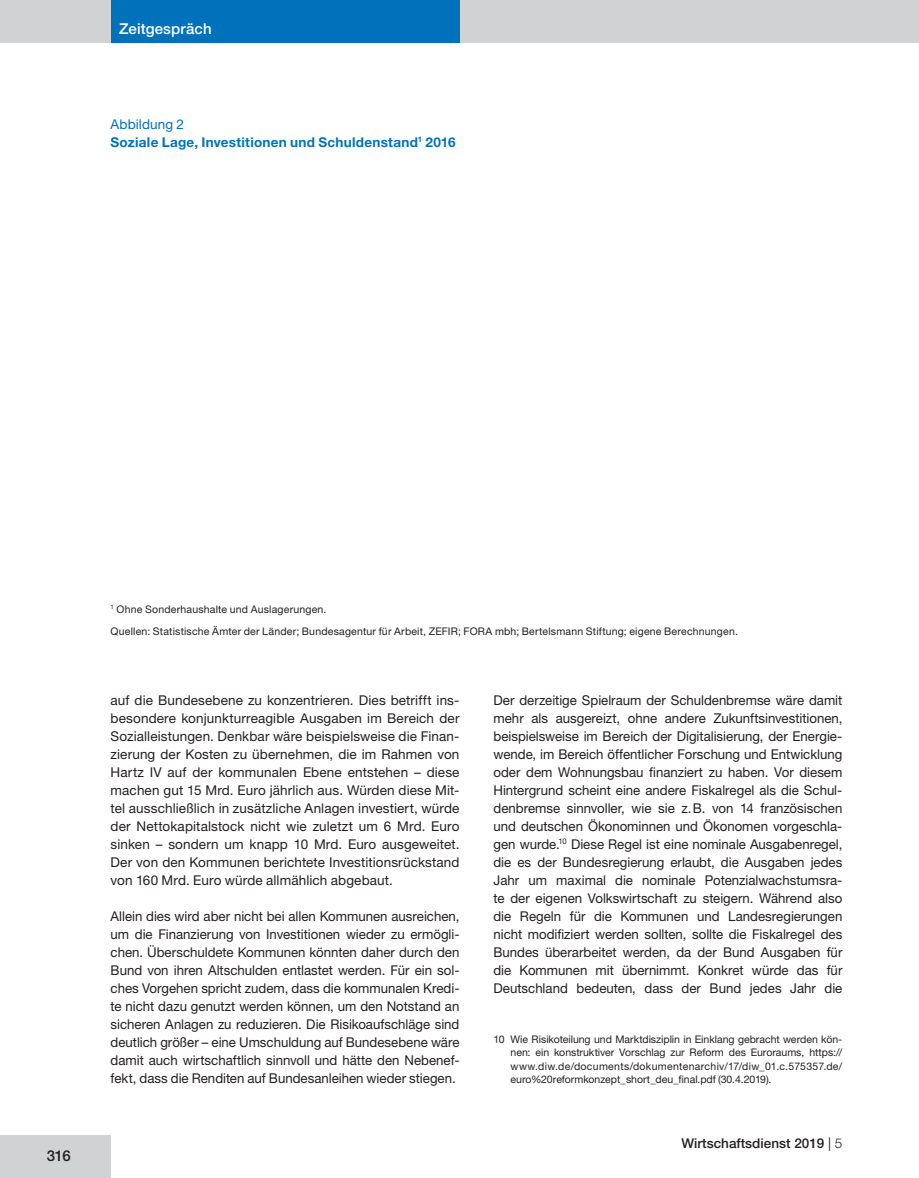
<style>
.page{position:relative;width:919px;height:1178px;background:#fff}
.page>*{position:absolute;margin:0;border:0;box-sizing:border-box;transform-origin:0 0}
.t1{font:500 15px "Helvetica Neue";letter-spacing:.01em;color:#fff}
.t2{font:500 15px "Helvetica Neue";color:#231f20}
.t3{font:13.5px/18px "Helvetica Neue";letter-spacing:.005em;color:#231f20;text-align:justify}
.t4{font:700 13.5px/18px "Helvetica Neue";letter-spacing:.02em;color:#0072bc}
.t5{font:500 13.5px "Helvetica Neue";color:#231f20}
.t6{font:10.5px/13.5px "Helvetica Neue";letter-spacing:.015em;color:#231f20;text-align:justify}
.s1{font-weight:400}
.s2{font-weight:300}
</style>
<div class="page">
<div style="left:0;top:0;width:918px;height:43px;background:#d1d2d4"></div>
<div style="left:111px;top:0;width:348px;height:43px;background:#0072bc"></div>
<div style="left:0;top:1135px;width:111px;height:43px;background:#d1d2d4"></div>
<p class="t1" style="left:119px;top:20px;width:94px">Zeitgespräch</p>
<p class="t4" style="left:111px;top:114px;width:346px"><span class="s1">Abbildung 2<br></span>Soziale Lage, Investitionen und Schuldenstand<sup>1</sup> 2016</p>
<p class="t2" style="left:47px;top:1147px;width:26px">316</p>
<p class="t6" style="left:111px;top:598px;width:628px;line-height:22px"><sup>1</sup> Ohne Sonderhaushalte und Auslagerungen.<br>Quellen: Statistische Ämter der Länder; Bundesagentur für Arbeit, ZEFIR; FORA mbh; Bertelsmann Stiftung; eigene Berechnungen.</p>
<p class="t3" style="left:111px;top:691px;width:350px">auf die Bundesebene zu konzentrieren. Dies betrifft ins&shy;besondere konjunkturreagible Ausgaben im Bereich der Sozialleistungen. Denkbar wäre beispielsweise die Finan&shy;zierung der Kosten zu übernehmen, die im Rahmen von Hartz IV auf der kommunalen Ebene entstehen – diese machen gut 15 Mrd. Euro jährlich aus. Würden diese Mit&shy;tel ausschließlich in zusätzliche Anlagen investiert, würde der Nettokapitalstock nicht wie zuletzt um 6 Mrd. Euro sinken – sondern um knapp 10 Mrd. Euro ausgeweitet.<br>Der von den Kommunen berichtete Investitionsrückstand von 160 Mrd. Euro würde allmählich abgebaut.</p>
<p class="t3" style="left:111px;top:907px;width:350px">Allein dies wird aber nicht bei allen Kommunen ausreichen, um die Finanzierung von Investitionen wieder zu ermögli&shy;chen. Überschuldete Kommunen könnten daher durch den Bund von ihren Altschulden entlastet werden. Für ein sol&shy;ches Vorgehen spricht zudem, dass die kommunalen Kredi&shy;te nicht dazu genutzt werden können, um den Notstand an sicheren Anlagen zu reduzieren. Die Risikoaufschläge sind deutlich größer – eine Umschuldung auf Bundesebene wäre damit auch wirtschaftlich sinnvoll und hätte den Nebenef&shy;fekt, dass die Renditen auf Bundesanleihen wieder stiegen.</p>
<p class="t3" style="left:493px;top:691px;width:350px">Der derzeitige Spielraum der Schuldenbremse wäre damit mehr als ausgereizt, ohne andere Zukunftsinvestitionen, beispielsweise im Bereich der Digitalisierung, der Energie&shy;wende, im Bereich öffentlicher Forschung und Entwicklung oder dem Wohnungsbau finanziert zu haben. Vor diesem Hintergrund scheint eine andere Fiskalregel als die Schul&shy;denbremse sinnvoller, wie sie z.B. von 14 französischen und deutschen Ökonominnen und Ökonomen vorgeschla&shy;gen wurde.<sup>10</sup> Diese Regel ist eine nominale Ausgabenregel, die es der Bundesregierung erlaubt, die Ausgaben jedes Jahr um maximal die nominale Potenzialwachstumsra&shy;te der eigenen Volkswirtschaft zu steigern. Während also die Regeln für die Kommunen und Landesregierungen nicht modifiziert werden sollten, sollte die Fiskalregel des Bundes überarbeitet werden, da der Bund Ausgaben für die Kommunen mit übernimmt. Konkret würde das für Deutschland bedeuten, dass der Bund jedes Jahr die</p>
<p class="t6" style="left:510px;top:1032px;width:333px;text-indent:-17px">10 Wie Risikoteilung und Marktdisziplin in Einklang gebracht werden kön&shy;nen: ein konstruktiver Vorschlag zur Reform des Euroraums, https:// www.diw.de/documents/dokumentenarchiv/17/diw_01.c.575357.de/ euro%20reformkonzept_short_deu_final.pdf (30.4.2019).</p>
<p class="t5" style="left:681px;top:1135px;width:162px">Wirtschaftsdienst 2019 <span class="s1">|</span> <span class="s2">5</span></p>
</div>
